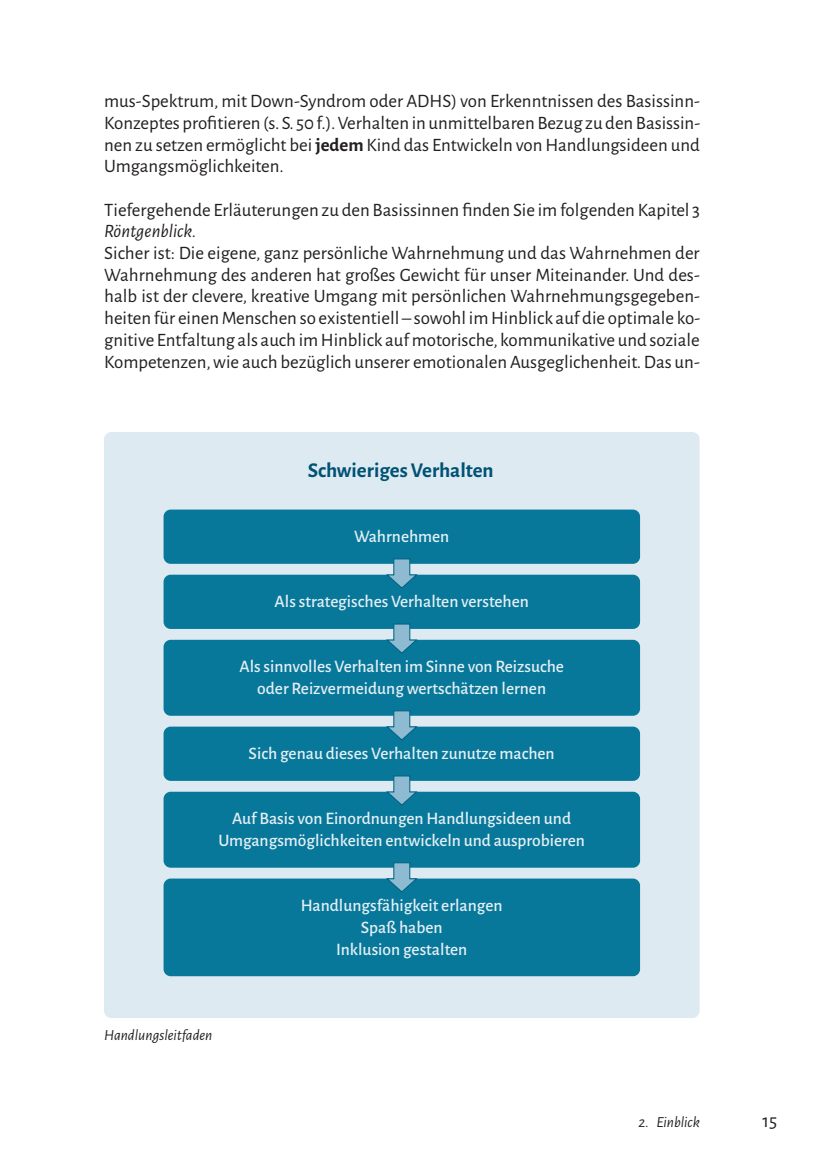
<style>
.page{position:relative;width:824px;height:1171px;background:#fff}
.page>*{position:absolute;margin:0;border:0;box-sizing:border-box;transform-origin:0 0}
.t1{font:700 21px "Alegreya Sans";color:#005274}
.t2{font:19.25px "Alegreya Sans";color:#231f20}
.t3{font:18.9px/21.7px "Alegreya Sans";color:#231f20;text-align:justify}
.t4{font:italic 18.9px "Alegreya Sans";color:#231f20}
.t5{font:500 17.5px/21.7px "Alegreya Sans";color:#e4eff5;text-align:center}
.t6{font:italic 15.4px "Alegreya Sans";color:#231f20}
.s1{font-weight:700}
</style>
<div class="page">
<div style="left:104px;top:432px;width:595px;height:586px;background:#deeaf1;border-radius:7px"></div>
<div style="left:163px;top:509px;width:477px;height:55px;background:#08789a;border-radius:7px"></div>
<div style="left:163px;top:575px;width:477px;height:54px;background:#08789a;border-radius:7px"></div>
<div style="left:163px;top:640px;width:477px;height:76px;background:#08789a;border-radius:7px"></div>
<div style="left:163px;top:726px;width:477px;height:55px;background:#08789a;border-radius:7px"></div>
<div style="left:163px;top:792px;width:477px;height:75px;background:#08789a;border-radius:7px"></div>
<div style="left:163px;top:878px;width:477px;height:98px;background:#08789a;border-radius:7px"></div>
<svg style="left:386px;top:558px;width:31px;height:30px"></svg>
<svg style="left:386px;top:623px;width:31px;height:31px"></svg>
<svg style="left:386px;top:710px;width:31px;height:30px"></svg>
<svg style="left:386px;top:775px;width:31px;height:30px"></svg>
<svg style="left:386px;top:862px;width:31px;height:30px"></svg>
<p class="t3" style="left:104px;top:89px;width:597px">mus-Spektrum, mit Down-Syndrom oder ADHS) von Erkenntnissen des Basissinn-Konzeptes profitieren (s. S. 50f.). Verhalten in unmittelbaren Bezug zu den Basissin&shy;nen zu setzen ermöglicht bei <span class="s1">jedem</span> Kind das Entwickeln von Handlungsideen und Umgangsmöglichkeiten.</p>
<p class="t3" style="left:104px;top:198px;width:597px">Tiefergehende Erläuterungen zu den Basissinnen finden Sie im folgenden Kapitel 3</p>
<p class="t4" style="left:104px;top:219px;width:94px">Röntgenblick.</p>
<p class="t3" style="left:104px;top:241px;width:597px">Sicher ist: Die eigene, ganz persönliche Wahrnehmung und das Wahrnehmen der Wahrnehmung des anderen hat großes Gewicht für unser Miteinander. Und des&shy;halb ist der clevere, kreative Umgang mit persönlichen Wahrnehmungsgegeben&shy;heiten für einen Menschen so existentiell – sowohl im Hinblick auf die optimale ko&shy;gnitive Entfaltung als auch im Hinblick auf motorische, kommunikative und soziale Kompetenzen, wie auch bezüglich unserer emotionalen Ausgeglichenheit. Das un-</p>
<p class="t1" style="left:308px;top:455px;width:187px">Schwieriges Verhalten</p>
<p class="t5" style="left:354px;top:524px;width:97px">Wahrnehmen</p>
<p class="t5" style="left:274px;top:590px;width:256px">Als strategisches Verhalten verstehen</p>
<p class="t5" style="left:239px;top:655px;width:326px">Als sinnvolles Verhalten im Sinne von Reizsuche oder Reizvermeidung wertschätzen lernen</p>
<p class="t5" style="left:248px;top:741px;width:307px">Sich genau dieses Verhalten zunutze machen</p>
<p class="t5" style="left:218px;top:807px;width:368px">Auf Basis von Einordnungen Handlungsideen und<br>Umgangsmöglichkeiten entwickeln und ausprobieren</p>
<p class="t6" style="left:104px;top:1025px;width:110px">Handlungsleitfaden</p>
<p class="t5" style="left:301px;top:893px;width:203px">Handlungsfähigkeit erlangen<br>Spaß haben<br>Inklusion gestalten</p>
<p class="t6" style="left:638px;top:1112px;width:63px">2. Einblick</p>
<p class="t2" style="left:762px;top:1108px;width:16px">15</p>
</div>
